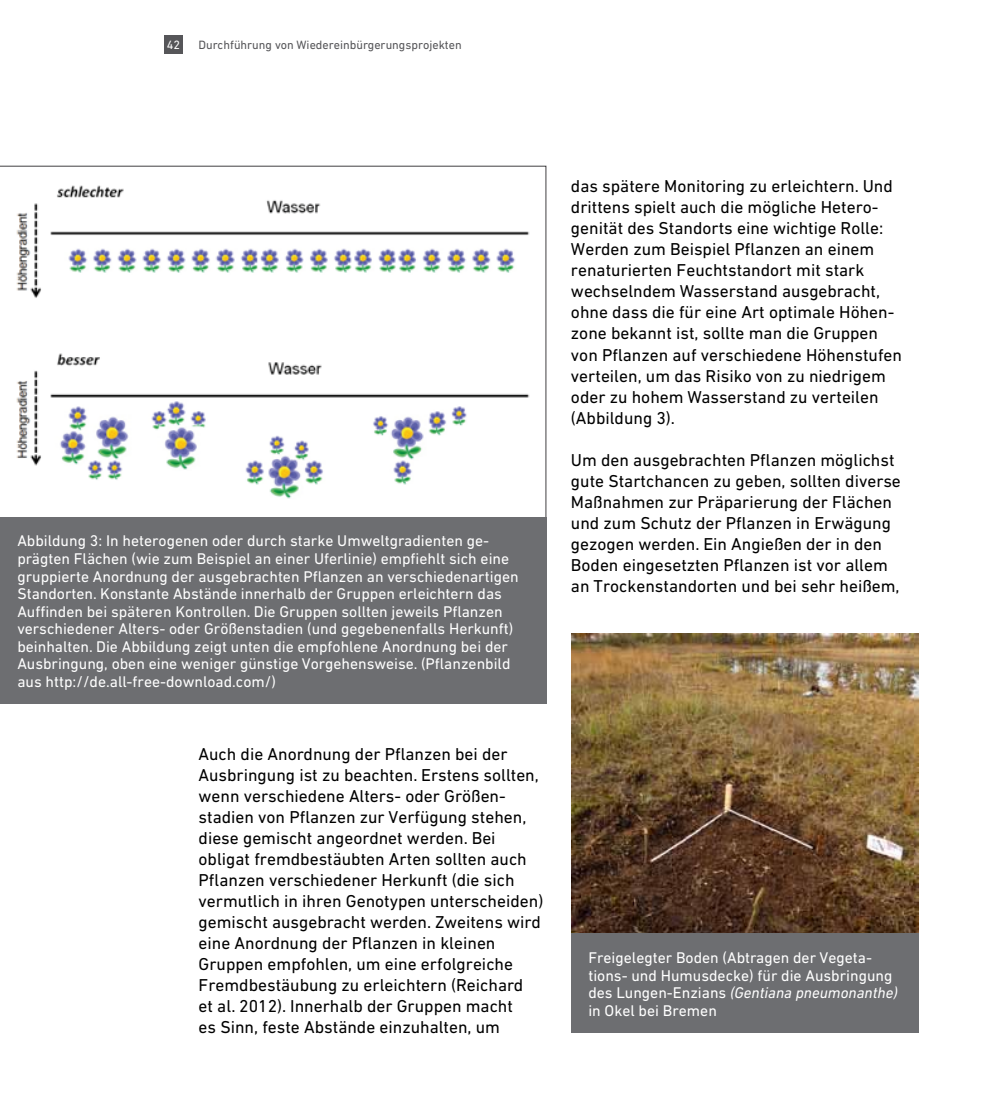
<style>
.page{position:relative;width:993px;height:1117px;background:#fff}
.page>*{position:absolute;margin:0;border:0;box-sizing:border-box;transform-origin:0 0}
.t1{font:17.5px/21px "DIN Next W1 G";color:#000}
.t2{font:15.75px/17.5px "DIN Next W1 G";color:#fff}
.t3{font:12.25px "DIN Next W1 G";color:#565659}
.t4{font:12.25px "DIN Next W1 G";color:#fff}
.s1{font-style:italic}
</style>
<div class="page">
<div style="left:164px;top:35px;width:19px;height:19px;background:#565659"></div>
<img style="left:571px;top:633px;width:346px;height:300px">
<div style="left:570px;top:933px;width:348px;height:99px;background:#6d6e71"></div>
<svg style="left:0;top:166px;width:546px;height:351px"></svg>
<div style="left:0;top:517px;width:546px;height:186px;background:#6d6e71"></div>
<p class="t4" style="left:167px;top:38px;width:15px">42</p>
<p class="t3" style="left:198px;top:38px;width:264px">Durchführung von Wiedereinbürgerungsprojekten</p>
<p class="t2" style="left:17px;top:532px;width:502px">Abbildung 3: In heterogenen oder durch starke Umweltgradienten ge&shy;prägten Flächen (wie zum Beispiel an einer Uferlinie) empfiehlt sich eine gruppierte Anordnung der ausgebrachten Pflanzen an verschiedenartigen Standorten. Konstante Abstände innerhalb der Gruppen erleichtern das Auffinden bei späteren Kontrollen. Die Gruppen sollten jeweils Pflanzen verschiedener Alters- oder Größenstadien (und gegebenenfalls Herkunft) beinhalten. Die Abbildung zeigt unten die empfohlene Anordnung bei der Ausbringung, oben eine weniger günstige Vorgehensweise. (Pflanzenbild aus http://de.all-free-download.com/)</p>
<p class="t1" style="left:198px;top:743px;width:346px">Auch die Anordnung der Pflanzen bei der Ausbringung ist zu beachten. Erstens sollten, wenn verschiedene Alters- oder Größen&shy;stadien von Pflanzen zur Verfügung stehen, diese gemischt angeordnet werden. Bei obligat fremdbestäubten Arten sollten auch Pflanzen verschiedener Herkunft (die sich vermutlich in ihren Genotypen unterscheiden) gemischt ausgebracht werden. Zweitens wird eine Anordnung der Pflanzen in kleinen Gruppen empfohlen, um eine erfolgreiche Fremdbestäubung zu erleichtern (Reichard<br>et al. 2012). Innerhalb der Gruppen macht<br>es Sinn, feste Abstände einzuhalten, um</p>
<p class="t1" style="left:570px;top:176px;width:332px">das spätere Monitoring zu erleichtern. Und drittens spielt auch die mögliche Hetero&shy;genität des Standorts eine wichtige Rolle:<br>Werden zum Beispiel Pflanzen an einem renaturierten Feuchtstandort mit stark wechselndem Wasserstand ausgebracht, ohne dass die für eine Art optimale Höhen&shy;zone bekannt ist, sollte man die Gruppen von Pflanzen auf verschiedene Höhenstufen verteilen, um das Risiko von zu niedrigem oder zu hohem Wasserstand zu verteilen (Abbildung 3).</p>
<p class="t1" style="left:570px;top:449px;width:331px">Um den ausgebrachten Pflanzen möglichst gute Startchancen zu geben, sollten diverse Maßnahmen zur Präparierung der Flächen und zum Schutz der Pflanzen in Erwägung gezogen werden. Ein Angießen der in den Boden eingesetzten Pflanzen ist vor allem an Trockenstandorten und bei sehr heißem,</p>
<p class="t2" style="left:588px;top:948px;width:311px">Freigelegter Boden (Abtragen der Vegeta&shy;tions- und Humusdecke) für die Ausbringung des Lungen-Enzians <span class="s1">(Gentiana pneumonanthe) </span>in Okel bei Bremen</p>
</div>
